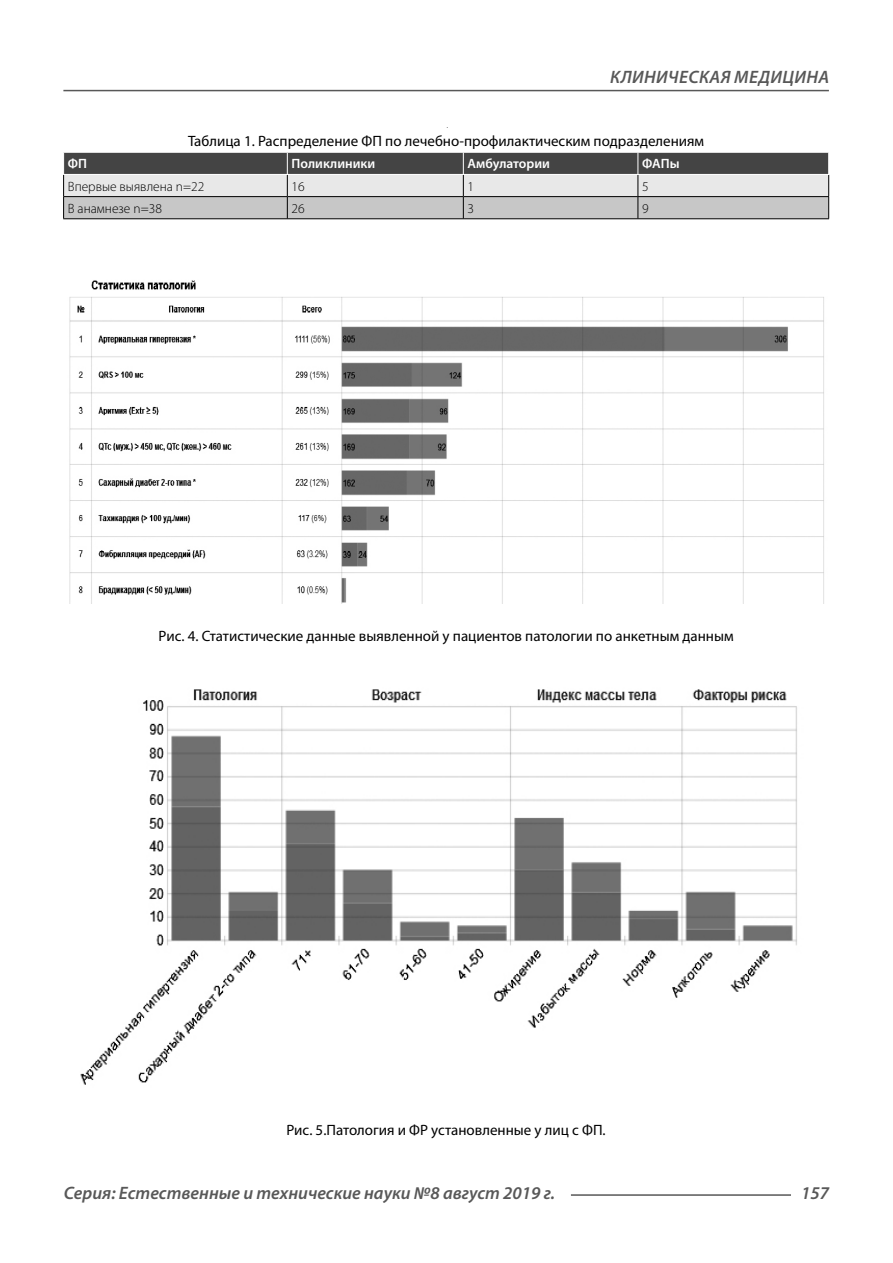
<style>
.page{position:relative;width:893px;height:1263px;background:#fff}
.page>*{position:absolute;margin:0;border:0;box-sizing:border-box;transform-origin:0 0}
.t1{font:italic 600 18px "Myriad Pro";color:#585858}
.t2{font:italic 600 18px "Myriad Pro";letter-spacing:.02em;color:#585858}
.t3{font:15px "Myriad Pro";color:#000}
.t4{font:300 13.5px "Myriad Pro";color:#000}
.t5{font:600 13.5px "Myriad Pro";color:#fff}
</style>
<div class="page">
<svg style="left:63px;top:152px;width:766px;height:67px;background:#a2a2a2"></svg>
<hr style="left:63px;top:174px;width:766px;height:1px;background:#fff">
<img style="left:69px;top:280px;width:755px;height:324px">
<img style="left:80px;top:689px;width:717px;height:396px">
<hr style="left:571px;top:1194px;width:220px;height:2px;background:#585858">
<hr style="left:63px;top:90px;width:766px;height:1px;background:#585858">
<p class="t2" style="left:610px;top:71px;width:220px">КЛИНИЧЕСКАЯ МЕДИЦИНА</p>
<p class="t3" style="left:188px;top:135px;width:518px">Таблица 1. Распределение ФП по лечебно-профилактическим подразделениям</p>
<p class="t5" style="left:68px;top:159px;width:21px">ФП</p>
<p class="t5" style="left:292px;top:159px;width:85px">Поликлиники</p>
<p class="t5" style="left:468px;top:159px;width:84px">Амбулатории</p>
<p class="t5" style="left:642px;top:159px;width:39px">ФАПы</p>
<p class="t4" style="left:68px;top:181px;width:138px">Впервые выявлена n=22</p>
<p class="t4" style="left:292px;top:181px;width:15px">16</p>
<p class="t4" style="left:468px;top:181px;width:8px">1</p>
<p class="t4" style="left:642px;top:181px;width:8px">5</p>
<p class="t4" style="left:68px;top:203px;width:96px">В анамнезе n=38</p>
<p class="t4" style="left:292px;top:203px;width:15px">26</p>
<p class="t4" style="left:468px;top:203px;width:8px">3</p>
<p class="t4" style="left:642px;top:203px;width:8px">9</p>
<p class="t3" style="left:159px;top:630px;width:576px">Рис. 4. Статистические данные выявленной у пациентов патологии по анкетным данным</p>
<p class="t3" style="left:286px;top:1125px;width:321px">Рис. 5.Патология и ФР установленные у лиц с ФП.</p>
<p class="t1" style="left:64px;top:1186px;width:493px">Серия: Естественные и технические науки №8 август 2019 г.</p>
<p class="t1" style="left:801px;top:1186px;width:30px">157</p>
</div>
